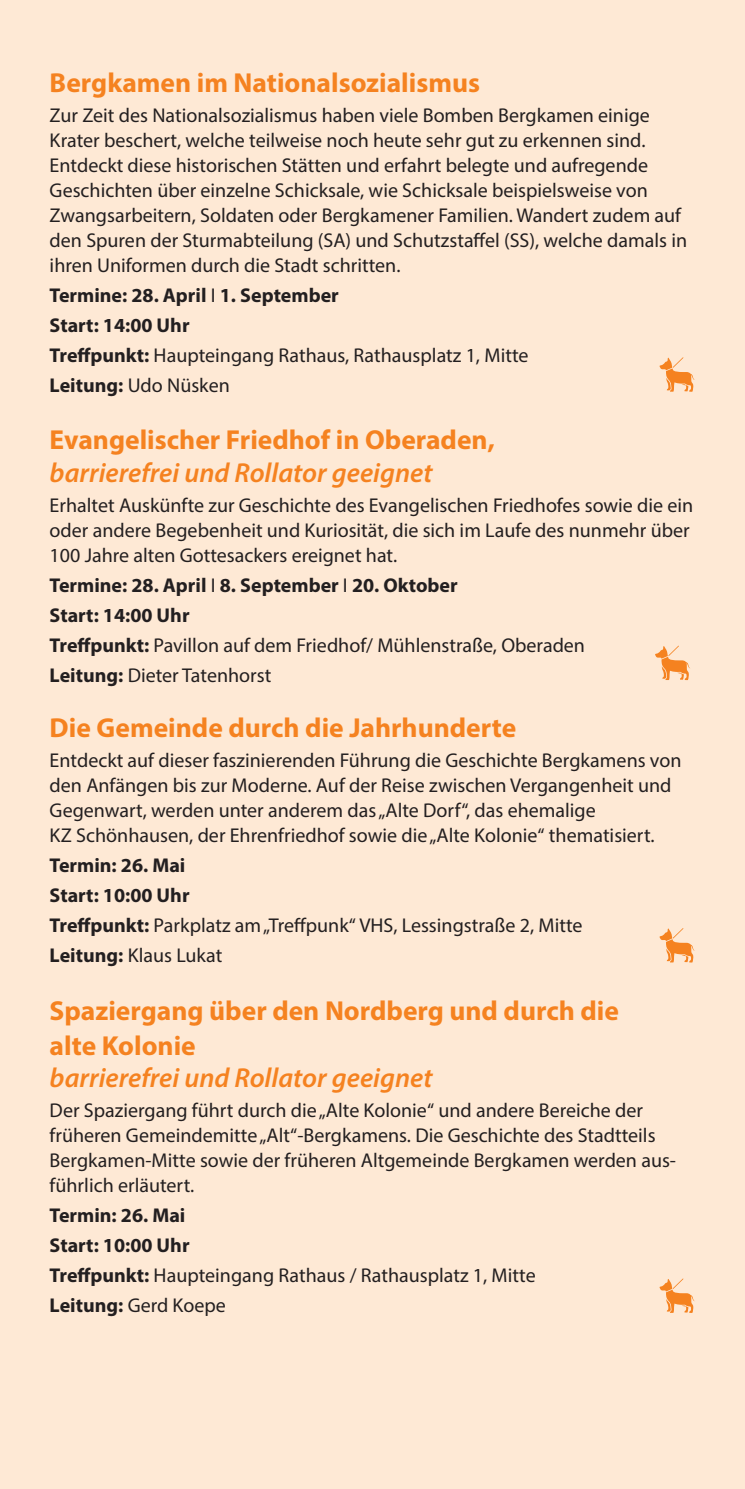
<style>
.page{position:relative;width:745px;height:1489px;background:#fff}
.page>*{position:absolute;margin:0;border:0;box-sizing:border-box;transform-origin:0 0}
.t1{font:700 27.5px/35px "Myriad Pro";color:#f58220}
.t2{font:italic 600 27.5px "Myriad Pro";color:#f58220}
.t3{font:20px/25px "Myriad Pro";color:#231f20}
.t4{font:700 20px/30px "Myriad Pro";color:#231f20}
.s1{font-weight:400}
.s2{font-weight:700}
</style>
<div class="page">
<div style="left:0;top:0;width:744px;height:1488px;background:#fee9d5"></div>
<svg style="left:659px;top:358px;width:35px;height:34px"></svg>
<svg style="left:655px;top:646px;width:35px;height:34px"></svg>
<svg style="left:659px;top:928px;width:35px;height:34px"></svg>
<svg style="left:659px;top:1278px;width:35px;height:34px"></svg>
<h1 class="t1" style="left:50px;top:64px;width:431px">Bergkamen im Nationalsozialismus</h1>
<p class="t3" style="left:50px;top:102px;width:638px">Zur Zeit des Nationalsozialismus haben viele Bomben Bergkamen einige Krater beschert, welche teilweise noch heute sehr gut zu erkennen sind.<br>Entdeckt diese historischen Stätten und erfahrt belegte und aufregende Geschichten über einzelne Schicksale, wie Schicksale beispielsweise von Zwangsarbeitern, Soldaten oder Bergkamener Familien. Wandert zudem auf den Spuren der Sturmabteilung (SA) und Schutzstaffel (SS), welche damals in ihren Uniformen durch die Stadt schritten.</p>
<p class="t4" style="left:50px;top:279px;width:480px">Termine: 28. April <span class="s1">I</span> 1. September<br>Start: 14:00 Uhr<br>Treffpunkt: <span class="s1">Haupteingang Rathaus, Rathausplatz 1, Mitte<br></span>Leitung: <span class="s1">Udo Nüsken</span></p>
<h1 class="t1" style="left:50px;top:421px;width:446px">Evangelischer Friedhof in Oberaden,</h1>
<h1 class="t2" style="left:50px;top:455px;width:384px">barrierefrei und Rollator geeignet</h1>
<p class="t3" style="left:50px;top:492px;width:644px">Erhaltet Auskünfte zur Geschichte des Evangelischen Friedhofes sowie die ein oder andere Begebenheit und Kuriosität, die sich im Laufe des nunmehr über<br>100 Jahre alten Gottesackers ereignet hat.</p>
<p class="t4" style="left:50px;top:569px;width:536px">Termine: 28. April <span class="s1">I</span> 8. September <span class="s1">I</span> 20. Oktober<br>Start: 14:00 Uhr<br>Treffpunkt: <span class="s1">Pavillon auf dem Friedhof/ Mühlenstraße, Oberaden </span>Leitung: <span class="s1">Dieter Tatenhorst</span></p>
<h1 class="t1" style="left:50px;top:709px;width:468px">Die Gemeinde durch die Jahrhunderte</h1>
<p class="t3" style="left:50px;top:747px;width:633px">Entdeckt auf dieser faszinierenden Führung die Geschichte Bergkamens von den Anfängen bis zur Moderne. Auf der Reise zwischen Vergangenheit und Gegenwart, werden unter anderem das „Alte Dorf“, das ehemalige<br>KZ Schönhausen, der Ehrenfriedhof sowie die „Alte Kolonie“ thematisiert.</p>
<p class="t3" style="left:50px;top:849px;width:534px;line-height:30px"><span class="s2">Termin: 26. Mai<br>Start: 10:00 Uhr<br>Treffpunkt:</span> Parkplatz am „Treffpunk“ VHS, Lessingstraße 2, Mitte<br><span class="s2">Leitung:</span> Klaus Lukat</p>
<h1 class="t1" style="left:50px;top:991px;width:570px">Spaziergang über den Nordberg und durch die alte Kolonie</h1>
<h1 class="t2" style="left:50px;top:1060px;width:384px">barrierefrei und Rollator geeignet</h1>
<p class="t3" style="left:50px;top:1097px;width:627px">Der Spaziergang führt durch die „Alte Kolonie“ und andere Bereiche der früheren Gemeindemitte „Alt“-Bergkamens. Die Geschichte des Stadtteils Bergkamen-Mitte sowie der früheren Altgemeinde Bergkamen werden aus&shy;führlich erläutert.</p>
<p class="t3" style="left:50px;top:1199px;width:487px;line-height:30px"><span class="s2">Termin: 26. Mai<br>Start: 10:00 Uhr<br>Treffpunkt:</span> Haupteingang Rathaus / Rathausplatz 1, Mitte<br><span class="s2">Leitung:</span> Gerd Koepe</p>
</div>
